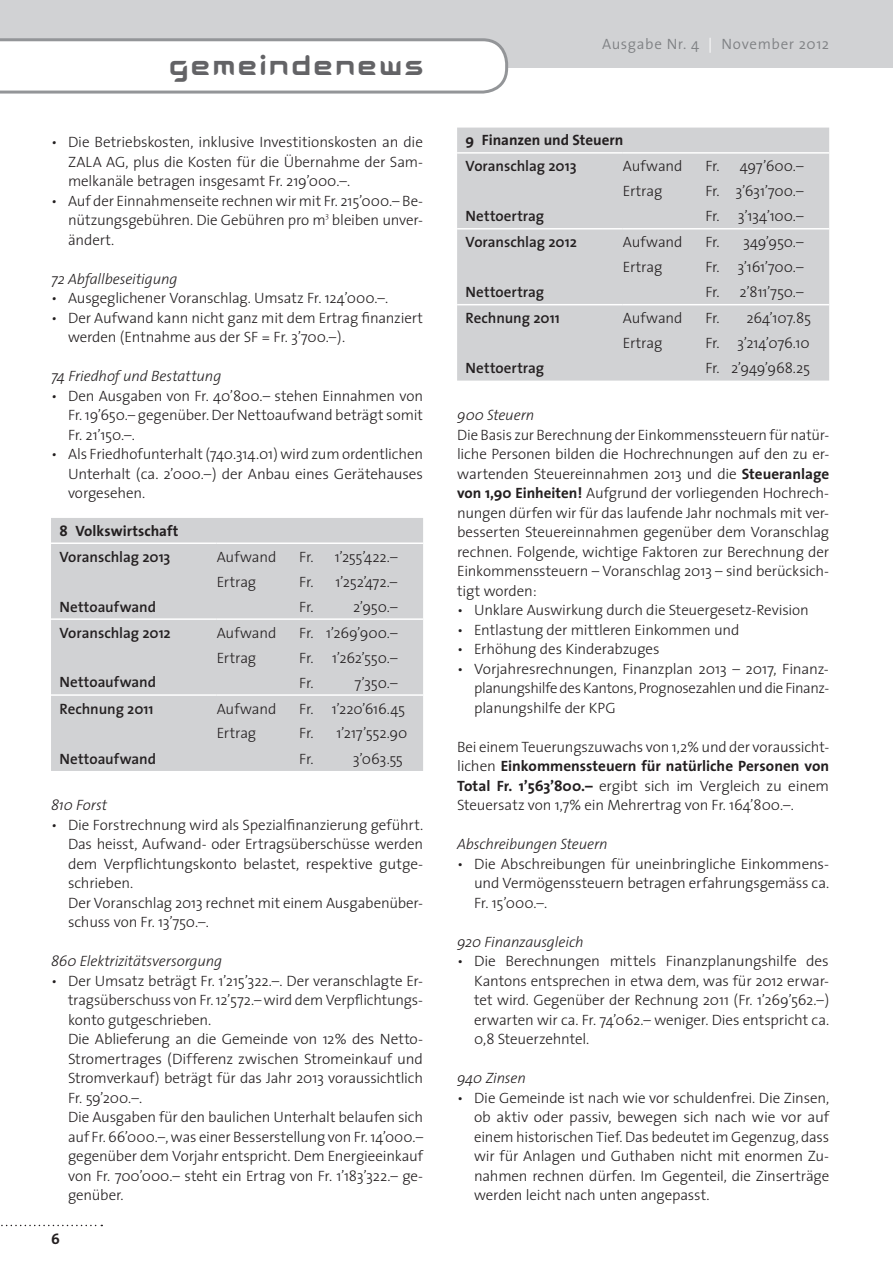
<style>
.page{position:relative;width:893px;height:1263px;background:#fff}
.page>*{position:absolute;margin:0;border:0;box-sizing:border-box;transform-origin:0 0}
.t1{font:30px "Aura";letter-spacing:.075em;color:#636366}
.t2{font:300 15px/19.5px "The Sans";letter-spacing:-.015em;color:#231f20;text-align:justify}
.t3{font:600 15px "The Sans";letter-spacing:-.005em;color:#231f20}
.t4{font:italic 300 15px "The Sans";letter-spacing:-.01em;color:#231f20}
.t5{font:700 15px "The Sans";color:#231f20}
.t6{font:300 15px "The Sans";letter-spacing:.04em;color:#808285}
.t7{font:300 7.5px "The Sans";color:#231f20}
.s1{font-style:italic}
.s2{color:#fff}
.s3{font-weight:700}
</style>
<div class="page">
<div style="left:0;top:0;width:893px;height:68px;background:#d1d2d4"></div>
<svg style="left:0;top:38px;width:508px;height:56px"></svg>
<svg style="left:1px;top:1225px;width:101px;height:1px"></svg>
<div style="left:51px;top:518px;width:372px;height:253px;background:#d1d2d4"></div>
<hr style="left:51px;top:618px;width:166px;height:2px;background:#fff">
<hr style="left:217px;top:618px;width:206px;height:2px;background:#fff">
<hr style="left:51px;top:542px;width:166px;height:2px;background:#fff">
<hr style="left:217px;top:542px;width:206px;height:2px;background:#fff">
<hr style="left:51px;top:694px;width:166px;height:2px;background:#fff">
<hr style="left:217px;top:694px;width:206px;height:2px;background:#fff">
<div style="left:457px;top:128px;width:372px;height:253px;background:#d1d2d4"></div>
<hr style="left:457px;top:228px;width:166px;height:2px;background:#fff">
<hr style="left:623px;top:228px;width:206px;height:2px;background:#fff">
<hr style="left:457px;top:152px;width:166px;height:2px;background:#fff">
<hr style="left:623px;top:152px;width:206px;height:2px;background:#fff">
<hr style="left:457px;top:304px;width:166px;height:1px;background:#fff">
<hr style="left:623px;top:304px;width:206px;height:1px;background:#fff">
<h1 class="t1" style="left:169px;top:54px;width:255px">gemeindenews</h1>
<p class="t2" style="left:68px;top:132px;width:357px;text-indent:-17px"><span class="s1">•</span> Die Betriebskosten, inklusive Investitionskosten an die ZALA AG, plus die Kosten für die Übernahme der Sam&shy;melkanäle betragen insgesamt Fr. 219’000.–.</p>
<p class="t2" style="left:51px;top:190px;width:374px;text-align:right"><span class="s1">•</span> Auf der Einnahmenseite rechnen wir mit Fr. 215’000.– Be&shy;nützungsgebühren. Die Gebühren pro m bleiben unver-</p>
<p class="t7" style="left:325px;top:210px;width:5px">3</p>
<p class="t2" style="left:68px;top:229px;width:48px">ändert.</p>
<p class="t4" style="left:51px;top:266px;width:128px">72 Abfallbeseitigung</p>
<p class="t2" style="left:51px;top:288px;width:339px"><span class="s1">•</span> Ausgeglichener Voranschlag. Umsatz Fr. 124’000.–.</p>
<p class="t2" style="left:68px;top:307px;width:357px;text-indent:-17px"><span class="s1">•</span> Der Aufwand kann nicht ganz mit dem Ertrag finanziert werden (Entnahme aus der SF = Fr. 3’700.–).</p>
<p class="t4" style="left:51px;top:364px;width:172px">74 Friedhof und Bestattung</p>
<p class="t2" style="left:68px;top:385px;width:357px;text-indent:-17px"><span class="s1">•</span> Den Ausgaben von Fr. 40’800.– stehen Einnahmen von Fr. 19’650.– gegenüber. Der Nettoaufwand beträgt somit Fr. 21’150.–.</p>
<p class="t2" style="left:68px;top:444px;width:357px;text-indent:-17px"><span class="s1">•</span> Als Friedhofunterhalt (740.314.01) wird zum ordentlichen Unterhalt (ca. 2’000.–) der Anbau eines Gerätehauses vorgesehen.</p>
<p class="t5" style="left:60px;top:518px;width:120px">8 Volkswirtschaft</p>
<p class="t3" style="left:60px;top:544px;width:112px">Voranschlag 2013</p>
<p class="t2" style="left:217px;top:546px;width:61px">Aufwand</p>
<p class="t2" style="left:299px;top:546px;width:100px">Fr. 1’255’422.–</p>
<p class="t2" style="left:217px;top:571px;width:41px">Ertrag</p>
<p class="t2" style="left:299px;top:571px;width:100px">Fr. 1’252’472.–</p>
<p class="t3" style="left:60px;top:594px;width:98px">Nettoaufwand</p>
<p class="t2" style="left:299px;top:596px;width:16px">Fr.</p>
<p class="t2" style="left:353px;top:596px;width:46px">2’950.–</p>
<p class="t3" style="left:60px;top:620px;width:113px">Voranschlag 2012</p>
<p class="t2" style="left:217px;top:622px;width:61px">Aufwand</p>
<p class="t2" style="left:299px;top:622px;width:100px">Fr. 1’269’900.–</p>
<p class="t2" style="left:217px;top:647px;width:41px">Ertrag</p>
<p class="t2" style="left:299px;top:647px;width:100px">Fr. 1’262’550.–</p>
<p class="t3" style="left:60px;top:670px;width:98px">Nettoaufwand</p>
<p class="t2" style="left:299px;top:672px;width:16px">Fr.</p>
<p class="t2" style="left:354px;top:672px;width:45px">7’350.–</p>
<p class="t3" style="left:60px;top:696px;width:96px">Rechnung 2011</p>
<p class="t2" style="left:217px;top:698px;width:61px">Aufwand</p>
<p class="t2" style="left:299px;top:698px;width:107px">Fr. 1’220’616.45</p>
<p class="t2" style="left:217px;top:723px;width:41px">Ertrag</p>
<p class="t2" style="left:299px;top:723px;width:110px">Fr. 1’217’552.90</p>
<p class="t3" style="left:60px;top:746px;width:98px">Nettoaufwand</p>
<p class="t2" style="left:299px;top:748px;width:16px">Fr.</p>
<p class="t2" style="left:353px;top:748px;width:52px">3’063.55</p>
<p class="t4" style="left:51px;top:793px;width:58px">810 Forst</p>
<p class="t2" style="left:68px;top:814px;width:357px;text-align:left;text-indent:-17px"><span class="s1">•</span> Die Forstrechnung wird als Spezialfinanzierung geführt.<br>Das heisst, Aufwand- oder Ertragsüberschüsse werden dem Verpflichtungskonto belastet, respektive gutge&shy;schrieben.<br>Der Voranschlag 2013 rechnet mit einem Ausgabenüber&shy;schuss von Fr. 13’750.–.</p>
<p class="t4" style="left:51px;top:949px;width:173px">860 Elektrizitätsversorgung</p>
<p class="t2" style="left:68px;top:970px;width:357px;text-align:left;text-indent:-17px"><span class="s1">•</span> Der Umsatz beträgt Fr. 1’215’322.–. Der veranschlagte Er&shy;tragsüberschuss von Fr. 12’572.– wird dem Verpflichtungs&shy;konto gutgeschrieben.<br>Die Ablieferung an die Gemeinde von 12% des Netto-Stromertrages (Differenz zwischen Stromeinkauf und Stromverkauf) beträgt für das Jahr 2013 voraussichtlich Fr. 59’200.–.<br>Die Ausgaben für den baulichen Unterhalt belaufen sich auf Fr. 66’000.–, was einer Besserstellung von Fr. 14’000.– gegenüber dem Vorjahr entspricht. Dem Energieeinkauf von Fr. 700’000.– steht ein Ertrag von Fr. 1’183’322.– ge&shy;genüber.</p>
<p class="t5" style="left:51px;top:1226px;width:10px">6</p>
<p class="t6" style="left:602px;top:32px;width:229px">Ausgabe Nr. 4 <span class="s2">|</span> November 2012</p>
<p class="t5" style="left:466px;top:128px;width:159px">9 Finanzen und Steuern</p>
<p class="t3" style="left:466px;top:154px;width:112px">Voranschlag 2013</p>
<p class="t2" style="left:623px;top:156px;width:61px">Aufwand</p>
<p class="t2" style="left:705px;top:156px;width:100px">Fr. 497’600.–</p>
<p class="t2" style="left:623px;top:181px;width:41px">Ertrag</p>
<p class="t2" style="left:705px;top:181px;width:100px">Fr. 3’631’700.–</p>
<p class="t3" style="left:466px;top:204px;width:80px">Nettoertrag</p>
<p class="t2" style="left:705px;top:206px;width:100px">Fr. 3’134’100.–</p>
<p class="t3" style="left:466px;top:230px;width:113px">Voranschlag 2012</p>
<p class="t2" style="left:623px;top:232px;width:61px">Aufwand</p>
<p class="t2" style="left:705px;top:232px;width:100px">Fr. 349’950.–</p>
<p class="t2" style="left:623px;top:257px;width:41px">Ertrag</p>
<p class="t2" style="left:705px;top:257px;width:100px">Fr. 3’161’700.–</p>
<p class="t3" style="left:466px;top:279px;width:80px">Nettoertrag</p>
<p class="t2" style="left:705px;top:282px;width:100px">Fr. 2’811’750.–</p>
<p class="t3" style="left:466px;top:306px;width:96px">Rechnung 2011</p>
<p class="t2" style="left:623px;top:308px;width:61px">Aufwand</p>
<p class="t2" style="left:705px;top:308px;width:107px">Fr. 264’107.85</p>
<p class="t2" style="left:623px;top:333px;width:41px">Ertrag</p>
<p class="t2" style="left:705px;top:333px;width:106px">Fr. 3’214’076.10</p>
<p class="t3" style="left:466px;top:356px;width:80px">Nettoertrag</p>
<p class="t2" style="left:705px;top:358px;width:106px">Fr. 2’949’968.25</p>
<p class="t4" style="left:457px;top:403px;width:79px">900 Steuern</p>
<p class="t2" style="left:457px;top:424px;width:374px">Die Basis zur Berechnung der Einkommenssteuern für natür&shy;liche Personen bilden die Hochrechnungen auf den zu er&shy;wartenden Steuereinnahmen 2013 und die <span class="s3">Steueranlage von 1,90 Einheiten!</span> Aufgrund der vorliegenden Hochrech&shy;nungen dürfen wir für das laufende Jahr nochmals mit ver&shy;besserten Steuereinnahmen gegenüber dem Voranschlag rechnen. Folgende, wichtige Faktoren zur Berechnung der Einkommenssteuern – Voranschlag 2013 – sind berücksich&shy;tigt worden:</p>
<p class="t2" style="left:457px;top:600px;width:353px">• Unklare Auswirkung durch die Steuergesetz-Revision</p>
<p class="t2" style="left:457px;top:619px;width:284px">• Entlastung der mittleren Einkommen und</p>
<p class="t2" style="left:457px;top:639px;width:204px">• Erhöhung des Kinderabzuges</p>
<p class="t2" style="left:474px;top:658px;width:355px;text-indent:-17px">• Vorjahresrechnungen, Finanzplan 2013 – 2017, Finanz&shy;planungshilfe des Kantons, Prognosezahlen und die Finanz&shy;planungshilfe der KPG</p>
<p class="t2" style="left:457px;top:736px;width:374px">Bei einem Teuerungszuwachs von 1,2% und der voraussicht&shy;lichen <span class="s3">Einkommenssteuern für natürliche Personen von Total Fr. 1’563’800.–</span> ergibt sich im Vergleich zu einem Steuersatz von 1,7% ein Mehrertrag von Fr. 164’800.–.</p>
<p class="t4" style="left:457px;top:832px;width:152px">Abschreibungen Steuern</p>
<p class="t2" style="left:474px;top:853px;width:357px;text-indent:-17px">• Die Abschreibungen für uneinbringliche Einkommens&shy;und Vermögenssteuern betragen erfahrungsgemäss ca.<br>Fr. 15’000.–.</p>
<p class="t4" style="left:457px;top:929px;width:128px">920 Finanzausgleich</p>
<p class="t2" style="left:474px;top:951px;width:357px;text-indent:-17px">• Die Berechnungen mittels Finanzplanungshilfe des Kantons entsprechen in etwa dem, was für 2012 erwar&shy;tet wird. -Gegenüber der Rechnung 2011 (Fr. 1’269’562.–) erwarten wir ca. Fr. 74’062.– weniger. Dies entspricht ca.<br>0,8 Steuerzehntel.</p>
<p class="t4" style="left:457px;top:1066px;width:70px">940 Zinsen</p>
<p class="t2" style="left:474px;top:1087px;width:357px;text-indent:-17px">• Die Gemeinde ist nach wie vor schuldenfrei. Die Zinsen, ob aktiv oder passiv, bewegen sich nach wie vor auf einem historischen Tief. Das bedeutet im Gegenzug, dass wir für Anlagen und Guthaben nicht mit enormen Zu&shy;nahmen rechnen dürfen. Im Gegenteil, die Zinserträge werden leicht nach unten angepasst.</p>
</div>
